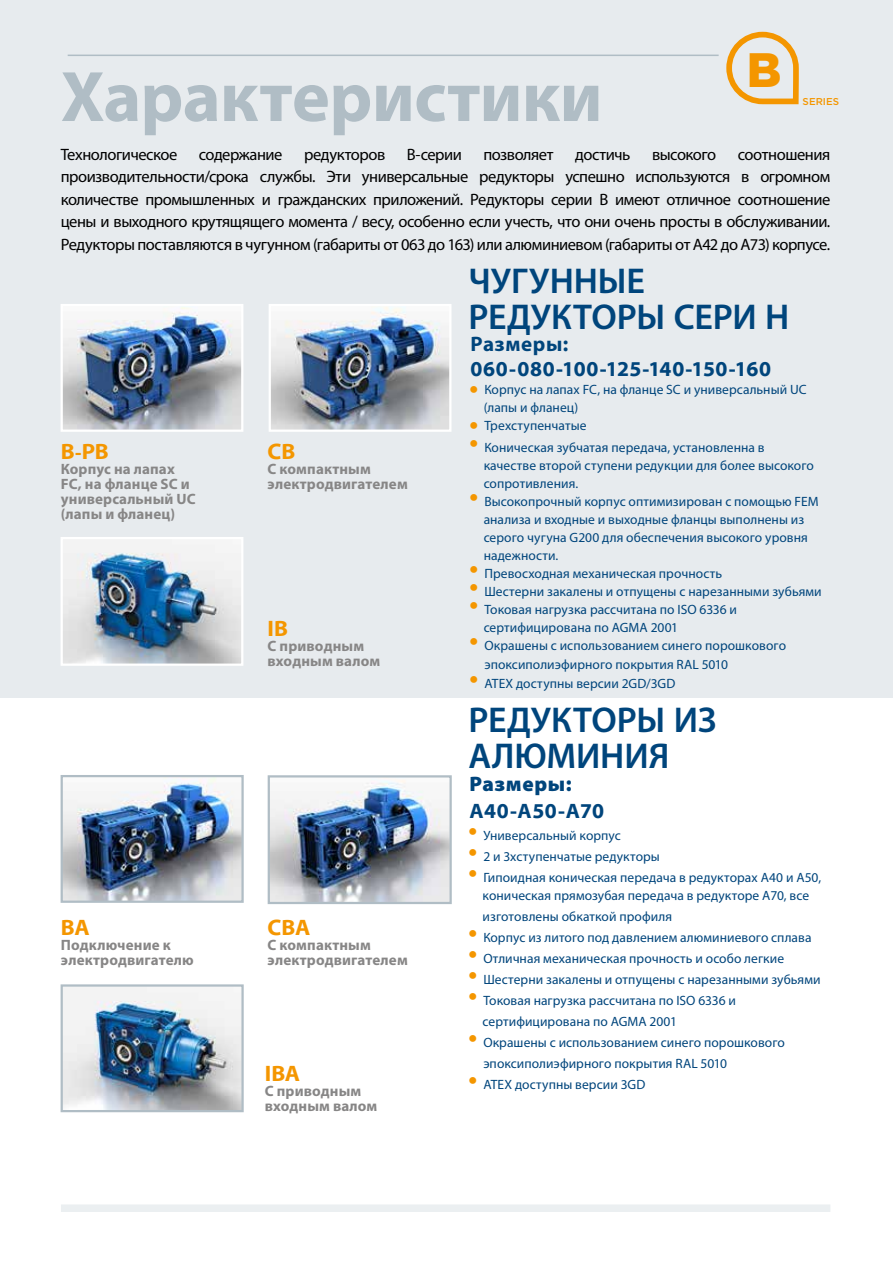
<style>
.page{position:relative;width:893px;height:1263px;background:#fff}
.page>*{position:absolute;margin:0;border:0;box-sizing:border-box;transform-origin:0 0}
.t1{font:700 72px "Myriad Pro";letter-spacing:-.01em;color:#b0bdc5}
.t2{font:900 48.3px "Gotham";color:#f49600}
.t3{font:600 36px/36px "Myriad Pro";letter-spacing:-.005em;color:#00457c}
.t4{font:700 22.5px "Myriad Web Pro";letter-spacing:-.01em;color:#f49600}
.t5{font:700 21px "Myriad Web Pro";letter-spacing:.025em;color:#00457c}
.t6{font:700 21px "Myriad Pro";letter-spacing:.03em;color:#00457c}
.t7{font:900 21px "Myriad Pro";letter-spacing:.03em;color:#00457c}
.t8{font:16.5px/22.5px "Myriad Pro";letter-spacing:-.03em;color:#000;text-align:justify}
.t9{font:700 15px/15px "Myriad Pro";letter-spacing:.01em;color:#878686}
.t10{font:13.5px/18px "Myriad Pro";letter-spacing:.005em;color:#00457c}
.t11{font:500 9.9px "Gotham";color:#f49600}
.s1{font-size:19.5px}
.s2{font-family:"Myriad Web Pro"}
.s3{font-family:"Myriad Web Pro";font-weight:700;font-size:25.5px;color:#f49600}
</style>
<div class="page">
<div style="left:0;top:0;width:893px;height:697px;background:#e7ebee"></div>
<img style="left:64px;top:778px;width:177px;height:122px">
<div style="left:61px;top:775px;width:183px;height:128px;border:2px solid #b0bdc5"></div>
<img style="left:271px;top:780px;width:178px;height:121px">
<div style="left:268px;top:775px;width:184px;height:129px;border:2px solid #b0bdc5"></div>
<img style="left:64px;top:987px;width:177px;height:122px">
<div style="left:61px;top:984px;width:183px;height:128px;border:2px solid #b0bdc5"></div>
<div style="left:61px;top:1204px;width:769px;height:8px;background:#ebeff1"></div>
<img style="left:64px;top:307px;width:176px;height:122px">
<div style="left:61px;top:304px;width:182px;height:128px;border:2px solid #fff"></div>
<img style="left:64px;top:540px;width:176px;height:123px">
<div style="left:61px;top:537px;width:182px;height:129px;border:2px solid #fff"></div>
<img style="left:272px;top:307px;width:176px;height:122px">
<div style="left:269px;top:304px;width:182px;height:128px;border:2px solid #fff"></div>
<hr style="left:68px;top:55px;width:651px;height:1px;background:#b0bdc5">
<svg style="left:726px;top:31px;width:73px;height:74px"></svg>
<h1 class="t1" style="left:61px;top:50px;width:543px">Характеристики</h1>
<h2 class="t2" style="left:747px;top:36px;width:36px">B</h2>
<p class="t11" style="left:803px;top:95px;width:38px">SERIES</p>
<p class="t8" style="left:61px;top:143px;width:118px">Технологическое</p>
<p class="t8" style="left:199px;top:143px;width:85px">содержание</p>
<p class="t8" style="left:304px;top:143px;width:83px">редукторов</p>
<p class="t8" style="left:407px;top:143px;width:56px">В-серии</p>
<p class="t8" style="left:483px;top:143px;width:72px">позволяет</p>
<p class="t8" style="left:575px;top:143px;width:57px">достичь</p>
<p class="t8" style="left:652px;top:143px;width:66px">высокого</p>
<p class="t8" style="left:61px;top:143px;width:771px;text-indent:677px">соотношения производительности/срока службы. Эти универсальные редукторы успешно используются в огромном количестве промышленных и гражданских приложений. Редукторы серии B имеют отличное соотношение цены и выходного крутящящего момента / весу, особенно если учесть, что они очень просты в обслуживании.<br>Редукторы поставляются в чугунном (габариты от 063 до 163) или алюминиевом (габариты от A42 до A73) корпусе.</p>
<h3 class="t4" style="left:61px;top:439px;width:49px">B<span class="s1">-</span>PB</h3>
<p class="t9" style="left:61px;top:461px;width:136px">Корпус на лапах<br>FC, на фланце SC и универсальный UC (лапы и фланец)</p>
<h3 class="t4" style="left:61px;top:915px;width:30px">BA</h3>
<p class="t9" style="left:61px;top:937px;width:134px">Подключение к электродвигателю</p>
<h3 class="t4" style="left:268px;top:439px;width:29px">CB</h3>
<p class="t9" style="left:268px;top:461px;width:142px">С компактным электродвигателем</p>
<h3 class="t4" style="left:268px;top:616px;width:22px">IB</h3>
<p class="t9" style="left:268px;top:638px;width:114px">С приводным входным валом</p>
<h3 class="t4" style="left:268px;top:915px;width:44px">CBA</h3>
<p class="t9" style="left:268px;top:937px;width:142px">С компактным электродвигателем</p>
<h3 class="t4" style="left:265px;top:1061px;width:37px">IBA</h3>
<p class="t9" style="left:265px;top:1083px;width:114px">С приводным входным валом</p>
<h3 class="t3" style="left:468px;top:263px;width:322px">ЧУГУННЫЕ<br>РЕДУКТОРЫ СЕРИ H</h3>
<h3 class="t6" style="left:470px;top:330px;width:100px">Размеры<span class="s2">:</span></h3>
<h3 class="t5" style="left:470px;top:358px;width:302px">060-080-100-125-140-150-160</h3>
<p class="t10" style="left:484px;top:380px;width:324px;text-indent:-14px"><span class="s3">•</span> Корпус на лапах FC, на фланце SC и универсальный UC (лапы и фланец)</p>
<p class="t10" style="left:469px;top:416px;width:119px"><span class="s3">•</span> Трехступенчатые</p>
<p class="t10" style="left:484px;top:439px;width:332px;text-indent:-14px"><span class="s3">•</span> Коническая зубчатая передача, установленна в качестве второй ступени редукции для более высокого сопротивления.</p>
<p class="t10" style="left:484px;top:493px;width:336px;text-indent:-14px"><span class="s3">•</span> Высокопрочный корпус оптимизирован с помощью FEM анализа и входные и выходные фланцы выполнены из серого чугуна G200 для обеспечения высокого уровня надежности.</p>
<p class="t10" style="left:469px;top:565px;width:254px"><span class="s3">•</span> Превосходная механическая прочность</p>
<p class="t10" style="left:469px;top:583px;width:354px"><span class="s3">•</span> Шестерни закалены и отпущены с нарезанными зубьями</p>
<p class="t10" style="left:484px;top:601px;width:255px;text-indent:-14px"><span class="s3">•</span> Токовая нагрузка рассчитана по ISO 6336 и сертифицирована по AGMA 2001</p>
<p class="t10" style="left:484px;top:636px;width:303px;line-height:19.2px;text-indent:-15px"><span class="s3">•</span> Окрашены с использованием синего порошкового эпоксиполиэфирного покрытия RAL 5010</p>
<p class="t10" style="left:469px;top:675px;width:208px"><span class="s3">•</span> ATEX доступны версии 2GD/3GD</p>
<h3 class="t3" style="left:468px;top:702px;width:250px">РЕДУКТОРЫ ИЗ<br>АЛЮМИНИЯ</h3>
<h3 class="t7" style="left:469px;top:770px;width:104px">Размеры:</h3>
<h3 class="t5" style="left:469px;top:799px;width:136px">A40-A50-A70</h3>
<p class="t10" style="left:468px;top:827px;width:154px"><span class="s3">•</span> Универсальный корпус</p>
<p class="t10" style="left:468px;top:848px;width:193px"><span class="s3">•</span> 2 и 3хступенчатые редукторы</p>
<p class="t10" style="left:468px;top:869px;width:354px;text-align:center"><span class="s3">•</span> Гипоидная коническая передача в редукторах A40 и A50, коническая прямозубая передача в редукторе A70, все</p>
<p class="t10" style="left:483px;top:908px;width:191px">изготовлены обкаткой профиля</p>
<p class="t10" style="left:468px;top:929px;width:345px"><span class="s3">•</span> Корпус из литого под давлением алюминиевого сплава</p>
<p class="t10" style="left:468px;top:950px;width:317px"><span class="s3">•</span> Отличная механическая прочность и особо легкие</p>
<p class="t10" style="left:468px;top:971px;width:354px"><span class="s3">•</span> Шестерни закалены и отпущены с нарезанными зубьями</p>
<p class="t10" style="left:483px;top:990px;width:255px;line-height:21px;text-indent:-14px"><span class="s3">•</span> Токовая нагрузка рассчитана по ISO 6336 и сертифицирована по AGMA 2001</p>
<p class="t10" style="left:483px;top:1032px;width:303px;line-height:21px;text-indent:-15px"><span class="s3">•</span> Окрашены с использованием синего порошкового эпоксиполиэфирного покрытия RAL 5010</p>
<p class="t10" style="left:468px;top:1076px;width:179px"><span class="s3">•</span> ATEX доступны версии 3GD</p>
</div>
